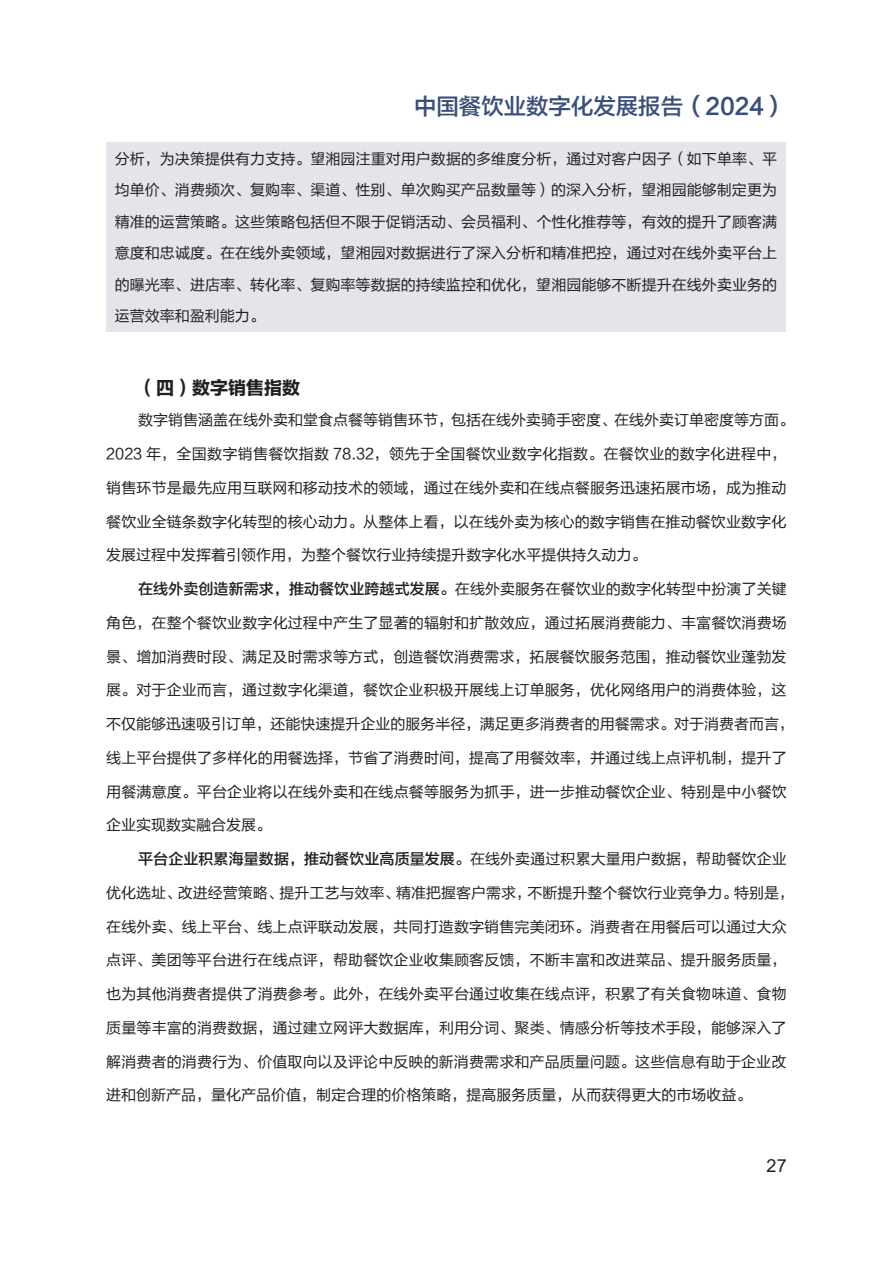
<style>
.page{position:relative;width:893px;height:1263px;background:#fff}
.page>*{position:absolute;margin:0;border:0;box-sizing:border-box;transform-origin:0 0}
.t1{font:22.35px "FZLTZHK GBK1 0";color:#3a4f78}
.t2{font:18px "FZLTDHK GBK1 0";color:#231f20}
.t3{font:18px "Arial";color:#231f20}
.t4{font:15px/31.5px "FZLTHJW GB1 0";letter-spacing:.01em;color:#231f20;text-align:justify}
.t5{font:15px "FZLTZHK GBK1 0";letter-spacing:.005em;color:#231f20}
.s1{font-family:"FZLTZHK GBK1 0"}
.s2{font-family:"FZLTHJW GB1 0"}
</style>
<div class="page">
<div style="left:106px;top:142px;width:680px;height:190px;background:#e4e4ea"></div>
<h1 class="t1" style="left:414px;top:94px;width:374px">中国餐饮业数字化发展报告（2024）</h1>
<p class="t4" style="left:115px;top:143px;width:664px">分析，为决策提供有力支持。望湘园注重对用户数据的多维度分析，通过对客户因子（如下单率、平均单价、消费频次、复购率、渠道、性别、单次购买产品数量等）的深入分析，望湘园能够制定更为精准的运营策略。这些策略包括但不限于促销活动、会员福利、个性化推荐等，有效的提升了顾客满意度和忠诚度。在在线外卖领域，望湘园对数据进行了深入分析和精准把控，通过对在线外卖平台上的曝光率、进店率、转化率、复购率等数据的持续监控和优化，望湘园能够不断提升在线外卖业务的运营效率和盈利能力。</p>
<p class="t2" style="left:138px;top:378px;width:164px">（四）数字销售指数</p>
<p class="t4" style="left:138px;top:405px;width:657px">数字销售涵盖在线外卖和堂食点餐等销售环节，包括在线外卖骑手密度、在线外卖订单密度等方面。</p>
<p class="t4" style="left:106px;top:438px;width:682px">2023 年，全国数字销售餐饮指数 78.32，领先于全国餐饮业数字化指数。在餐饮业的数字化进程中，</p>
<p class="t4" style="left:106px;top:472px;width:682px">销售环节是最先应用互联网和移动技术的领域，通过在线外卖和在线点餐服务迅速拓展市场，成为推动</p>
<p class="t4" style="left:106px;top:506px;width:682px">餐饮业全链条数字化转型的核心动力。从整体上看，以在线外卖为核心的数字销售在推动餐饮业数字化</p>
<p class="t4" style="left:106px;top:540px;width:541px">发展过程中发挥着引领作用，为整个餐饮行业持续提升数字化水平提供持久动力。</p>
<p class="t4" style="left:138px;top:573px;width:650px"><span class="s1">在线外卖创造新需求，推动餐饮业跨越式发展。</span>在线外卖服务在餐饮业的数字化转型中扮演了关键</p>
<p class="t4" style="left:106px;top:607px;width:682px">角色，在整个餐饮业数字化过程中产生了显著的辐射和扩散效应，通过拓展消费能力、丰富餐饮消费场</p>
<p class="t4" style="left:106px;top:641px;width:682px">景、增加消费时段、满足及时需求等方式，创造餐饮消费需求，拓展餐饮服务范围，推动餐饮业蓬勃发</p>
<p class="t4" style="left:106px;top:675px;width:682px">展。对于企业而言，通过数字化渠道，餐饮企业积极开展线上订单服务，优化网络用户的消费体验，这</p>
<p class="t4" style="left:106px;top:708px;width:689px">不仅能够迅速吸引订单，还能快速提升企业的服务半径，满足更多消费者的用餐需求。对于消费者而言，</p>
<p class="t4" style="left:106px;top:742px;width:682px">线上平台提供了多样化的用餐选择，节省了消费时间，提高了用餐效率，并通过线上点评机制，提升了</p>
<p class="t4" style="left:106px;top:776px;width:682px">用餐满意度。平台企业将以在线外卖和在线点餐等服务为抓手，进一步推动餐饮企业、特别是中小餐饮</p>
<p class="t4" style="left:106px;top:810px;width:166px">企业实现数实融合发展。</p>
<p class="t5" style="left:138px;top:851px;width:650px">平台企业积累海量数据，推动餐饮业高质量发展。<span class="s2">在线外卖通过积累大量用户数据，帮助餐饮企业</span></p>
<p class="t4" style="left:106px;top:877px;width:689px">优化选址、改进经营策略、提升工艺与效率、精准把握客户需求，不断提升整个餐饮行业竞争力。特别是，</p>
<p class="t4" style="left:106px;top:911px;width:682px">在线外卖、线上平台、线上点评联动发展，共同打造数字销售完美闭环。消费者在用餐后可以通过大众</p>
<p class="t4" style="left:106px;top:945px;width:682px">点评、美团等平台进行在线点评，帮助餐饮企业收集顾客反馈，不断丰富和改进菜品、提升服务质量，</p>
<p class="t4" style="left:106px;top:978px;width:682px">也为其他消费者提供了消费参考。此外，在线外卖平台通过收集在线点评，积累了有关食物味道、食物</p>
<p class="t4" style="left:106px;top:1012px;width:682px">质量等丰富的消费数据，通过建立网评大数据库，利用分词、聚类、情感分析等技术手段，能够深入了</p>
<p class="t4" style="left:106px;top:1046px;width:682px">解消费者的消费行为、价值取向以及评论中反映的新消费需求和产品质量问题。这些信息有助于企业改</p>
<p class="t4" style="left:106px;top:1080px;width:646px">进和创新产品，量化产品价值，制定合理的价格策略，提高服务质量，从而获得更大的市场收益。</p>
<p class="t3" style="left:767px;top:1153px;width:22px">27</p>
</div>
